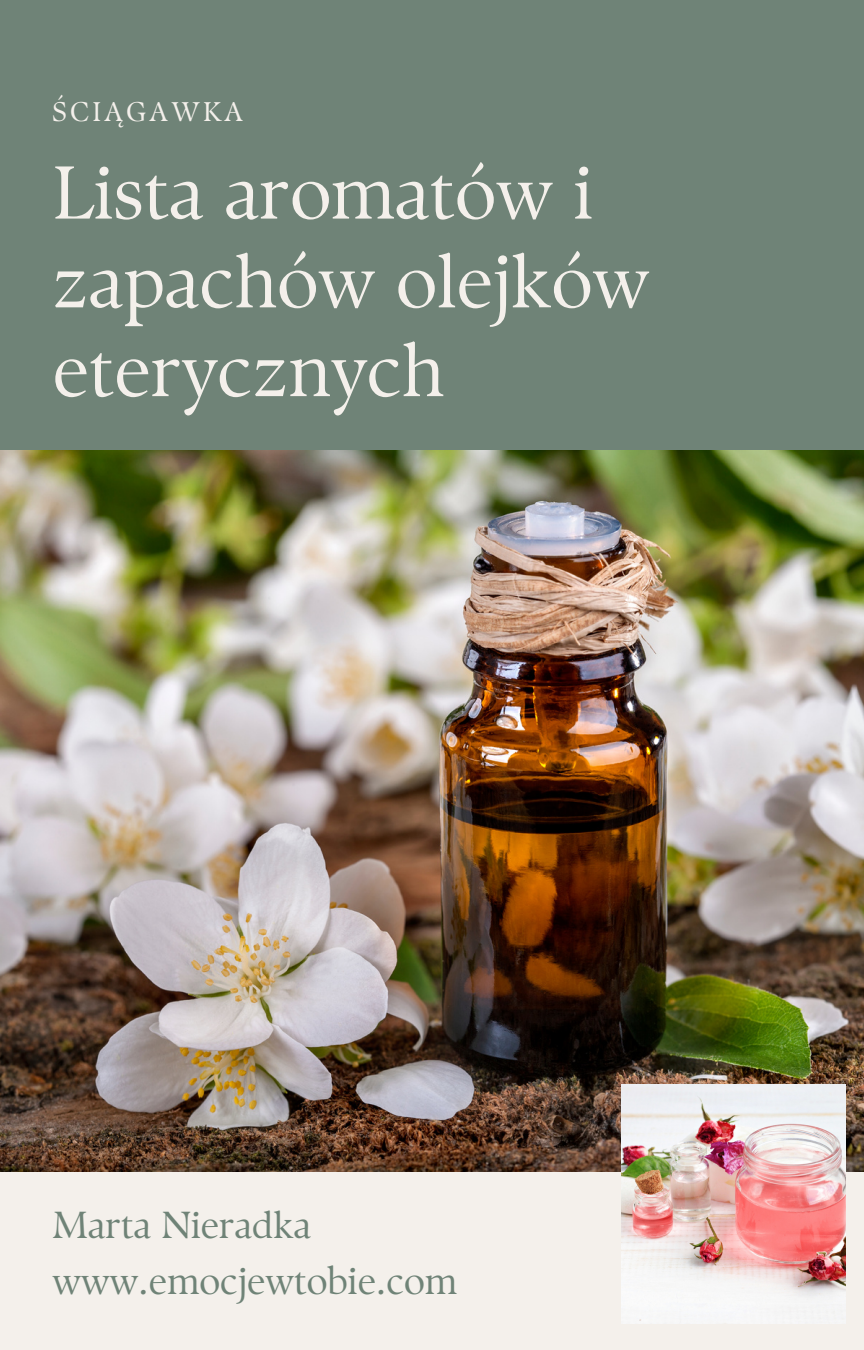
<style>
.page{position:relative;width:864px;height:1350px;background:#6f8377}
.page>*{position:absolute;margin:0;border:0;box-sizing:border-box;transform-origin:0 0}
.t1{font:74.7px/88.9px "TY Serif D";color:#f4f0eb}
.t2{font:37.57px "TY Serif D";color:#6f8377}
.t3{font:27px "TY Serif D";letter-spacing:.12em;color:#f4f0eb}
</style>
<div class="page">
<div style="left:0;top:1151px;width:864px;height:199px;background:#f4f0eb"></div>
<img style="left:0;top:451px;width:864px;height:720px">
<img style="left:621px;top:1084px;width:225px;height:240px">
<p class="t3" style="left:53px;top:95px;width:192px">ŚCIĄGAWKA</p>
<p class="t1" style="left:53px;top:148px;width:598px">Lista aromatów i zapachów olejków eterycznych</p>
<p class="t2" style="left:53px;top:1202px;width:260px">Marta Nieradka</p>
<p class="t2" style="left:53px;top:1259px;width:406px">www.emocjewtobie.com</p>
</div>
